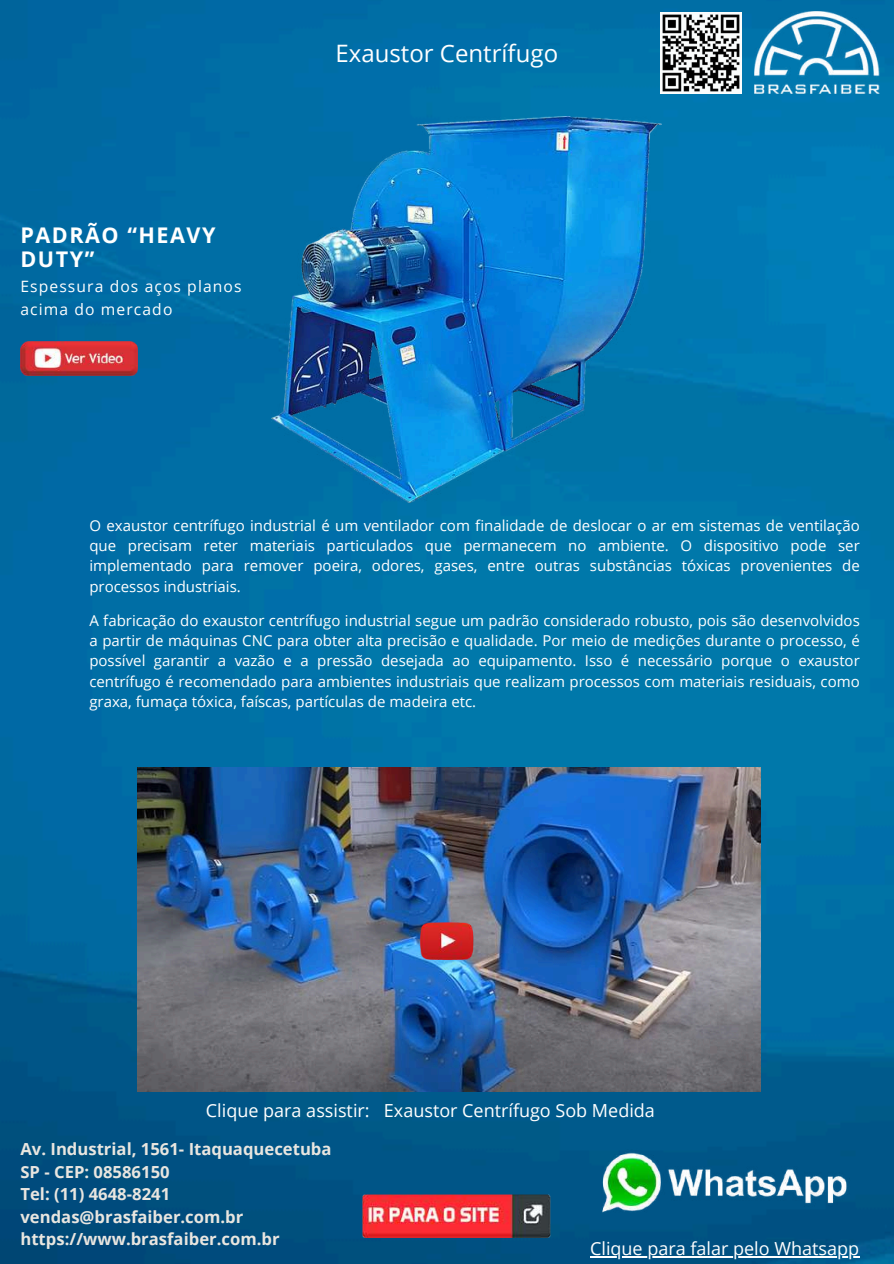
<style>
.page{position:relative;width:894px;height:1264px;background:#fff}
.page>*{position:absolute;margin:0;border:0;box-sizing:border-box;transform-origin:0 0}
.t1{font:24px "Open Sans";color:#fff}
.t2{font:700 21.6px/24.8px "Open Sans";letter-spacing:.07em;color:#fff}
.t3{font:18px "Open Sans";color:#fff}
.t4{font:700 16.65px/22.5px "Open Sans";color:#e9e6e0}
.t5{font:15.6px/22.5px "Open Sans";letter-spacing:.07em;color:#fff}
.t6{font:15px/20.2px "Open Sans";color:#fff;text-align:justify}
</style>
<div class="page">
<img style="left:0;top:0;width:893px;height:1263px">
<img style="left:590px;top:1131px;width:275px;height:97px">
<img style="left:660px;top:13px;width:81px;height:81px">
<img style="left:754px;top:11px;width:125px;height:82px">
<img style="left:362px;top:1194px;width:188px;height:43px">
<img style="left:20px;top:341px;width:117px;height:34px">
<img style="left:272px;top:116px;width:389px;height:386px">
<img style="left:138px;top:767px;width:622px;height:324px">
<img style="left:404px;top:917px;width:84px;height:47px">
<hr style="left:590px;top:1256px;width:269px;height:1px;background:#fff">
<h2 class="t2" style="left:20px;top:222px;width:196px">PADRÃO “HEAVY<br>DUTY”</h2>
<p class="t5" style="left:20px;top:275px;width:222px">Espessura dos aços planos acima do mercado</p>
<h1 class="t1" style="left:335px;top:36px;width:224px">Exaustor Centrífugo</h1>
<p class="t6" style="left:89px;top:515px;width:771px">O exaustor centrífugo industrial é um ventilador com finalidade de deslocar o ar em sistemas de ventilação que precisam reter materiais particulados que permanecem no ambiente. O dispositivo pode ser implementado para remover poeira, odores, gases, entre outras substâncias tóxicas provenientes de processos industriais.</p>
<p class="t6" style="left:89px;top:610px;width:771px">A fabricação do exaustor centrífugo industrial segue um padrão considerado robusto, pois são desenvolvidos a partir de máquinas CNC para obter alta precisão e qualidade. Por meio de medições durante o processo, é possível garantir a vazão e a pressão desejada ao equipamento. Isso é necessário porque o exaustor centrífugo é recomendado para ambientes industriais que realizam processos com materiais residuais, como graxa, fumaça tóxica, faíscas, partículas de madeira etc.</p>
<p class="t3" style="left:206px;top:1097px;width:450px">Clique para assistir: Exaustor Centrífugo Sob Medida</p>
<p class="t4" style="left:20px;top:1137px;width:312px">Av. Industrial, 1561- Itaquaquecetuba<br>SP - CEP: 08586150<br>Tel: (11) 4648-8241 vendas@brasfaiber.com.br https://www.brasfaiber.com.br</p>
<p class="t3" style="left:590px;top:1236px;width:270px">Clique para falar pelo Whatsapp</p>
</div>
